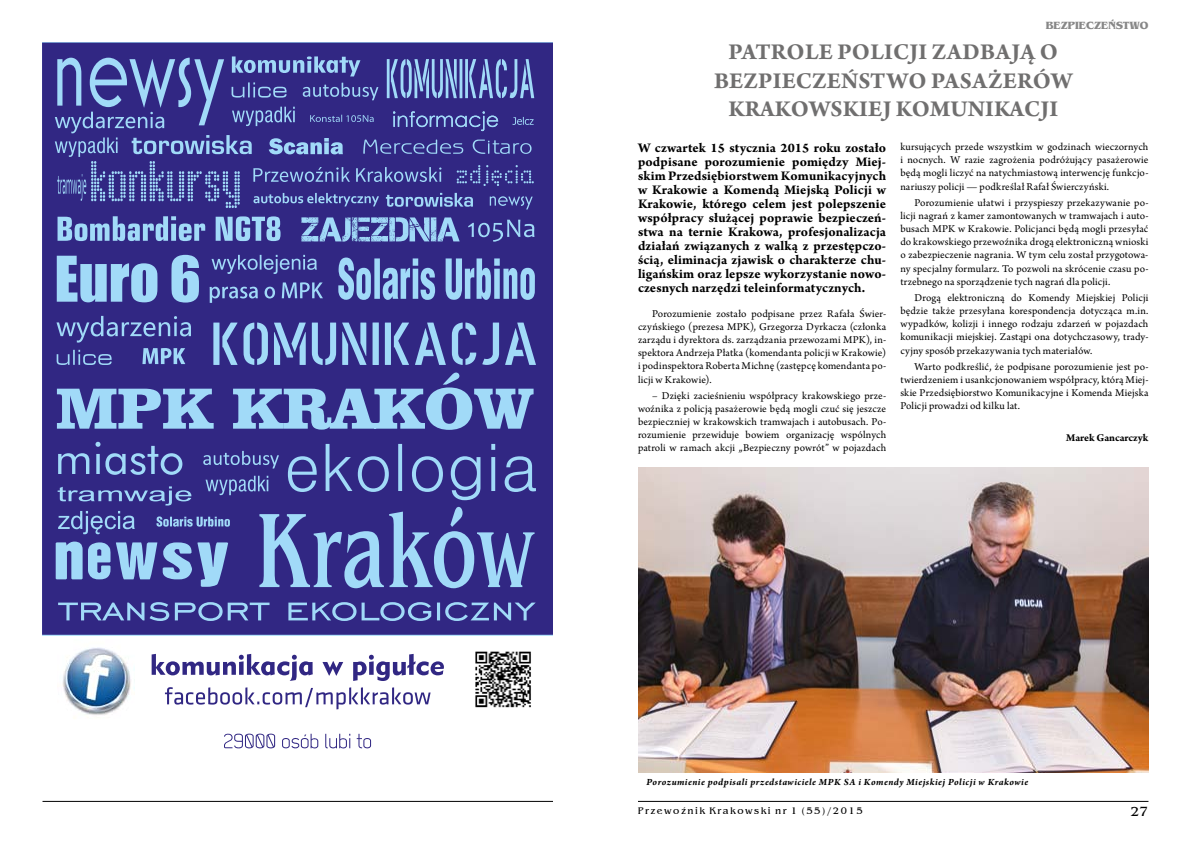
<style>
.page{position:relative;width:1191px;height:842px;background:#fff}
.page>*{position:absolute;margin:0;border:0;box-sizing:border-box;transform-origin:0 0}
.t1{font:700 24px "Arno Pro";letter-spacing:.01em;color:#706f6f}
.t2{font:700 14px/14px "Arno Pro";letter-spacing:.005em;color:#000;text-align:justify}
.t3{font:14px "Bangkok";color:#000}
.t4{font:11px/13.2px "Arno Pro";letter-spacing:.01em;color:#000;text-align:justify}
.t5{font:700 11px "Arno Pro";letter-spacing:-.005em;color:#000}
.t6{font:700 11px "Bangkok";color:#878787}
.t7{font:italic 700 10px "Arno Pro";letter-spacing:.045em;color:#000}
.t8{font:10px "Bangkok";letter-spacing:.15em;color:#000}
</style>
<div class="page">
<hr style="left:42px;top:801px;width:511px;height:1px;background:#000">
<hr style="left:638px;top:801px;width:510px;height:1px;background:#000">
<div style="left:42px;top:42px;width:511px;height:593px;background:#312783"></div>
<svg style="left:211px;top:255px;width:106px;height:19px;background:#4d54a0"></svg>
<svg style="left:210px;top:282px;width:113px;height:21px;background:#4d55a1"></svg>
<svg style="left:58px;top:216px;width:222px;height:25px;background:#6a83bf"></svg>
<svg style="left:205px;top:476px;width:63px;height:19px"></svg>
<svg style="left:58px;top:511px;width:77px;height:23px;background:#4e56a2"></svg>
<svg style="left:338px;top:258px;width:197px;height:42px;background:#6880bd"></svg>
<svg style="left:213px;top:322px;width:323px;height:43px;background:#5d6eb1"></svg>
<svg style="left:203px;top:451px;width:76px;height:17px"></svg>
<svg style="left:58px;top:486px;width:133px;height:19px;background:#4d54a0"></svg>
<svg style="left:301px;top:217px;width:159px;height:25px;background:#6d87c2"></svg>
<svg style="left:468px;top:220px;width:66px;height:22px"></svg>
<svg style="left:57px;top:255px;width:142px;height:48px;background:#728fc7"></svg>
<svg style="left:259px;top:507px;width:275px;height:81px;background:#5764ab"></svg>
<svg style="left:58px;top:442px;width:124px;height:33px;background:#4d53a0"></svg>
<svg style="left:288px;top:444px;width:248px;height:56px;background:#474a9a"></svg>
<svg style="left:58px;top:602px;width:478px;height:19px;background:#535da6"></svg>
<svg style="left:55px;top:56px;width:479px;height:153px;background:#464a99"></svg>
<svg style="left:56px;top:316px;width:135px;height:49px;background:#484c9b"></svg>
<svg style="left:57px;top:373px;width:476px;height:57px;background:#6072b4"></svg>
<svg style="left:156px;top:516px;width:74px;height:11px"></svg>
<svg style="left:56px;top:542px;width:172px;height:45px;background:#6d88c2"></svg>
<img style="left:62px;top:647px;width:69px;height:68px">
<svg style="left:152px;top:654px;width:292px;height:27px"></svg>
<img style="left:475px;top:651px;width:56px;height:57px">
<svg style="left:165px;top:687px;width:265px;height:22px"></svg>
<svg style="left:224px;top:733px;width:147px;height:16px"></svg>
<img style="left:638px;top:468px;width:510px;height:304px">
<p class="t6" style="left:1046px;top:20px;width:104px">BEZPIECZEŃSTWO</p>
<h1 class="t1" style="left:728px;top:38px;width:168px">patrolepolicji</h1>
<h1 class="t1" style="left:931px;top:38px;width:16px">zadbaj</h1>
<h1 class="t1" style="left:1020px;top:38px;width:34px">ą o</h1>
<h1 class="t1" style="left:714px;top:66px;width:15px">bezpiecze</h1>
<h1 class="t1" style="left:841px;top:66px;width:106px">ństwo pasa</h1>
<h1 class="t1" style="left:988px;top:66px;width:80px">żerów</h1>
<h1 class="t1" style="left:728px;top:95px;width:16px">krakowskiej</h1>
<h1 class="t1" style="left:896px;top:95px;width:19px">kom</h1>
<h1 class="t1" style="left:950px;top:95px;width:86px">unikacji</h1>
<p class="t2" style="left:638px;top:141px;width:250px">W czwartek 15 stycznia 2015 roku zostało podpisane porozumienie pomiędzy Miej&shy;skim Przedsiębiorstwem Komunikacyjnych w Krakowie a Komendą Miejską Policji w Krakowie, którego celem jest polepszenie współpracy służącej poprawie bezpieczeń&shy;stwa na ternie Krakowa, profesjonalizacja działań związanych z walką z przestępczo&shy;ścią, eliminacja zjawisk o charakterze chu&shy;ligańskim oraz lepsze wykorzystanie nowo&shy;czesnych narzędzi teleinformatycznych.</p>
<p class="t4" style="left:638px;top:307px;width:250px;text-indent:14px">Porozumienie zostało podpisane przez Rafała Świer&shy;czyńskiego (prezesa MPK), Grzegorza Dyrkacza (członka zarządu i dyrektora ds. zarządzania przewozami MPK), in&shy;spektora Andrzeja Płatka (komendanta policji w Krakowie) i podinspektora Roberta Michnę (zastępcę komendanta po&shy;licji w Krakowie).</p>
<p class="t4" style="left:638px;top:389px;width:250px;text-indent:14px">– Dzięki zacieśnieniu współpracy krakowskiego prze&shy;woźnika z policją pasażerowie będą mogli czuć się jeszcze bezpieczniej w krakowskich tramwajach i autobusach. Po&shy;rozumienie przewiduje bowiem organizację wspólnych patroli w ramach akcji „Bezpieczny powrót” w pojazdach</p>
<p class="t4" style="left:900px;top:141px;width:250px">kursujących przede wszystkim w godzinach wieczornych i nocnych. W razie zagrożenia podróżujący pasażerowie będą mogli liczyć na natychmiastową interwencję funkcjo&shy;nariuszy policji — podkreślał Rafał Świerczyński.</p>
<p class="t4" style="left:900px;top:196px;width:250px;text-indent:14px">Porozumienie ułatwi i przyspieszy przekazywanie po&shy;licji nagrań z kamer zamontowanych w tramwajach i auto&shy;busach MPK w Krakowie. Policjanci będą mogli przesyłać do krakowskiego przewoźnika drogą elektroniczną wnioski o zabezpieczenie nagrania. W tym celu został przygotowa&shy;ny specjalny formularz. To pozwoli na skrócenie czasu po&shy;trzebnego na sporządzenie tych nagrań dla policji.</p>
<p class="t4" style="left:900px;top:291px;width:250px;text-indent:14px">Drogą elektroniczną do Komendy Miejskiej Policji będzie także przesyłana korespondencja dotycząca m.in. wypadków, kolizji i innego rodzaju zdarzeń w pojazdach komunikacji miejskiej. Zastąpi ona dotychczasowy, trady&shy;cyjny sposób przekazywania tych materiałów.</p>
<p class="t4" style="left:900px;top:360px;width:250px;text-indent:14px">Warto podkreślić, że podpisane porozumienie jest po&shy;twierdzeniem i usankcjonowaniem współpracy, którą Miej&shy;skie Przedsiębiorstwo Komunikacyjne i Komenda Miejska Policji prowadzi od kilku lat.</p>
<p class="t5" style="left:1066px;top:432px;width:84px">Marek Gancarczyk</p>
<p class="t7" style="left:646px;top:776px;width:383px">Porozumienie podpisali przedstawiciele MPK SA i Komendy Miejskiej Policji w Krakowie</p>
<p class="t8" style="left:638px;top:806px;width:226px">Przewoźnik Krakowski nr 1 (55)/2015</p>
<p class="t3" style="left:1130px;top:804px;width:19px">27</p>
</div>
